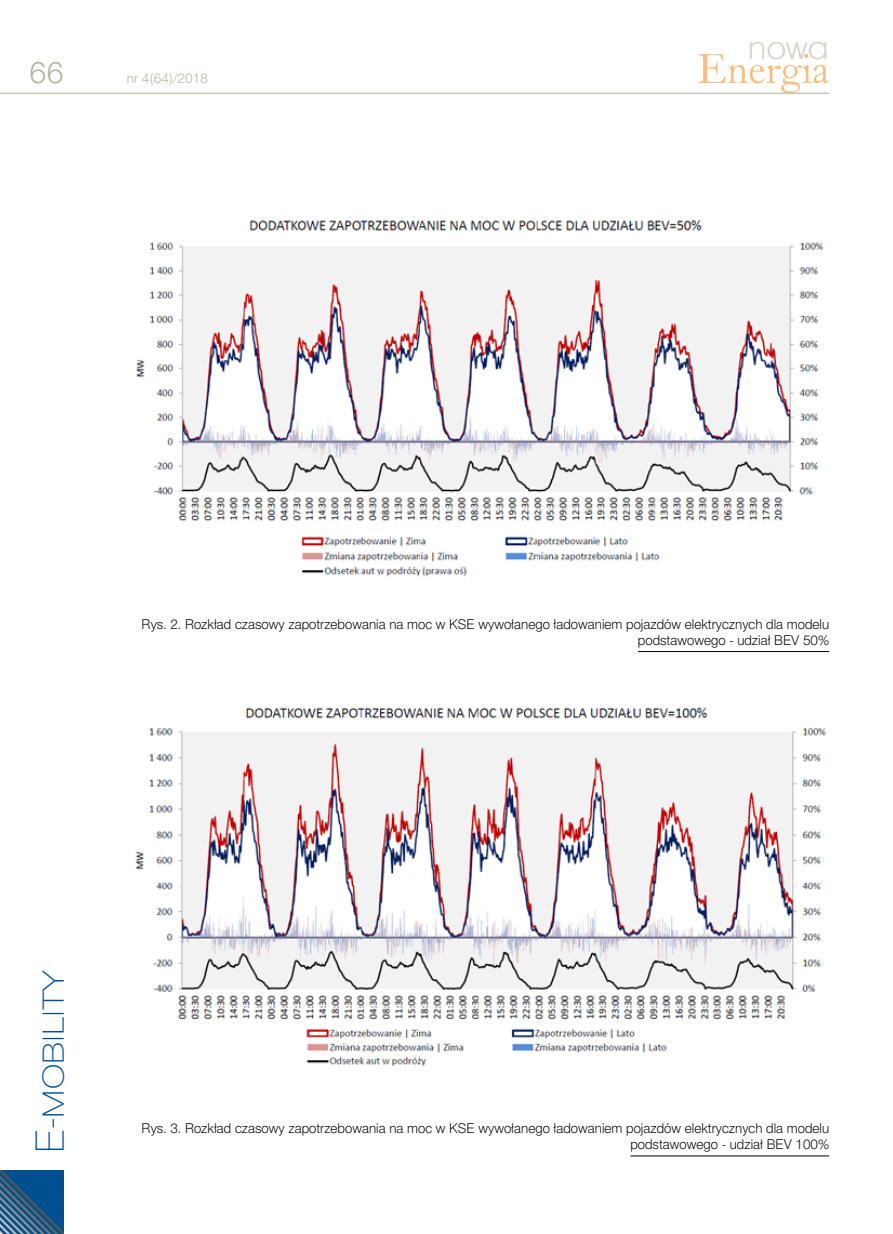
<style>
.page{position:relative;width:893px;height:1234px;background:#fff}
.page>*{position:absolute;margin:0;border:0;box-sizing:border-box;transform-origin:0 0}
.t1{font:39px "Switzer EFN Thin";color:#005091}
.t2{font:30px "Switzer EFN Light";color:#b2af9b}
.t3{font:13.5px/16.2px "Switzer EFN Light";color:#000;text-align:right}
.t4{font:13.5px "Switzer EFN Light";color:#b2af9b}
</style>
<div class="page">
<hr style="left:0;top:93px;width:829px;height:1px;background:#b2af9b">
<svg style="left:698px;top:42px;width:131px;height:51px"></svg>
<svg style="left:0;top:1170px;width:64px;height:63px;background:#1e5b8a"></svg>
<img style="left:135px;top:707px;width:691px;height:360px">
<img style="left:136px;top:219px;width:688px;height:358px">
<hr style="left:630px;top:1155px;width:199px;height:1px;background:#000">
<hr style="left:638px;top:651px;width:191px;height:1px;background:#000">
<h2 class="t2" style="left:30px;top:55px;width:36px">66</h2>
<p class="t4" style="left:127px;top:70px;width:83px">nr 4(64)/2018</p>
<p class="t3" style="left:141px;top:615px;width:689px">Rys. 2. Rozkład czasowy zapotrzebowania na moc w KSE wywołanego ładowaniem pojazdów elektrycznych dla modelu podstawowego - udział BEV 50%</p>
<h1 class="t1" style="left:28px;top:1152px;width:185px;rotate:-90deg">E-mobility</h1>
<p class="t3" style="left:141px;top:1119px;width:689px">Rys. 3. Rozkład czasowy zapotrzebowania na moc w KSE wywołanego ładowaniem pojazdów elektrycznych dla modelu podstawowego - udział BEV 100%</p>
</div>
